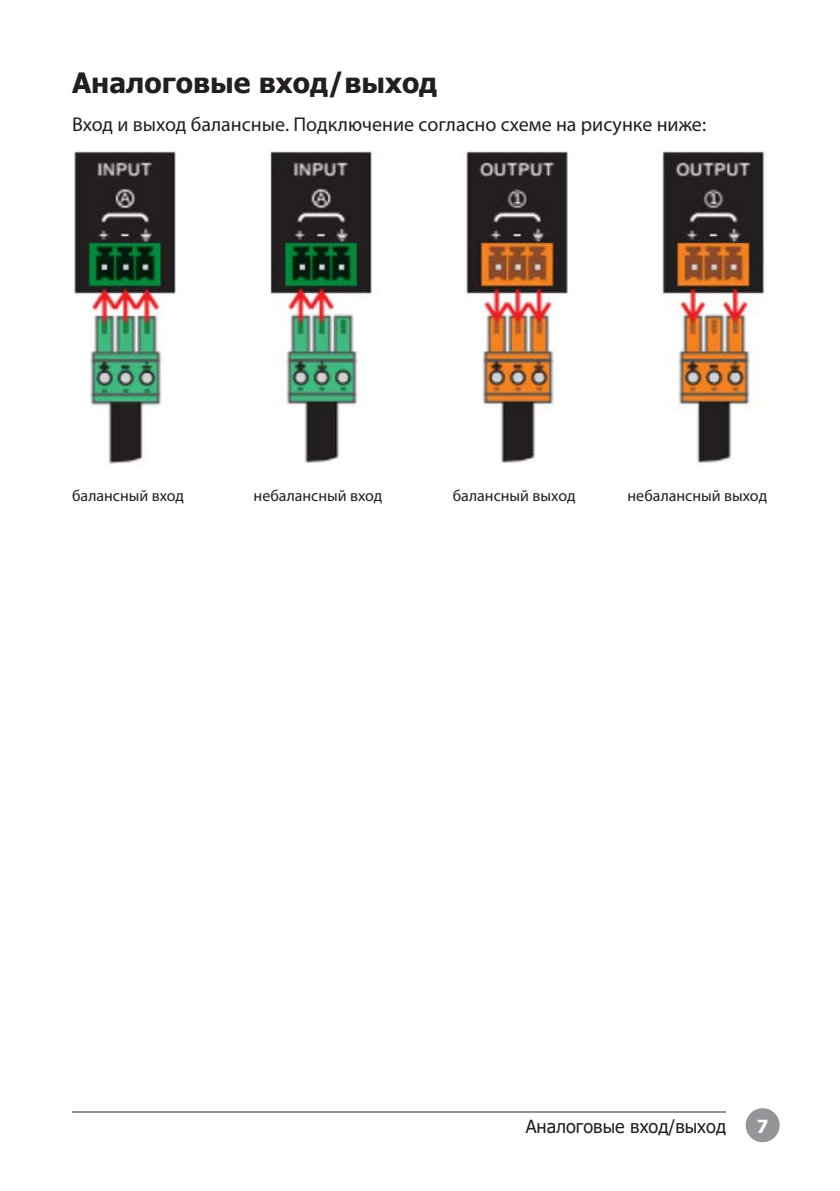
<style>
.page{position:relative;width:840px;height:1191px;background:#fff}
.page>*{position:absolute;margin:0;border:0;box-sizing:border-box;transform-origin:0 0}
.Заголовок{font:700 28px "Tahoma";color:#231f20}
.Заголовок-2{font:20px "Myriad Pro";color:#231f20}
.Колонтитул{font:18px "Tahoma";color:#231f20}
.t1{font:700 18px "Tahoma";color:#fff}
.Заголовок-3{font:16px "Myriad Pro";color:#231f20}
</style>
<div class="page">
<div style="left:745px;top:1108px;width:34px;height:34px;background:#939598;border-radius:50%"></div>
<hr style="left:72px;top:1111px;width:653px;height:2px;background:#939598">
<img style="left:74px;top:151px;width:691px;height:313px">
<p class="Заголовок" style="left:72px;top:64px;width:366px">Аналоговые вход/выход</p>
<p class="Заголовок-2" style="left:72px;top:112px;width:635px">Вход и выход балансные. Подключение согласно схеме на рисунке ниже:</p>
<p class="Заголовок-3" style="left:72px;top:485px;width:113px">балансный вход</p>
<p class="Заголовок-3" style="left:253px;top:485px;width:130px">небалансный вход</p>
<p class="Заголовок-3" style="left:452px;top:485px;width:124px">балансный выход</p>
<p class="Заголовок-3" style="left:627px;top:485px;width:141px">небалансный выход</p>
<p class="Колонтитул" style="left:525px;top:1114px;width:202px">Аналоговые вход/выход</p>
<p class="t1" style="left:756px;top:1113px;width:13px">7</p>
</div>
